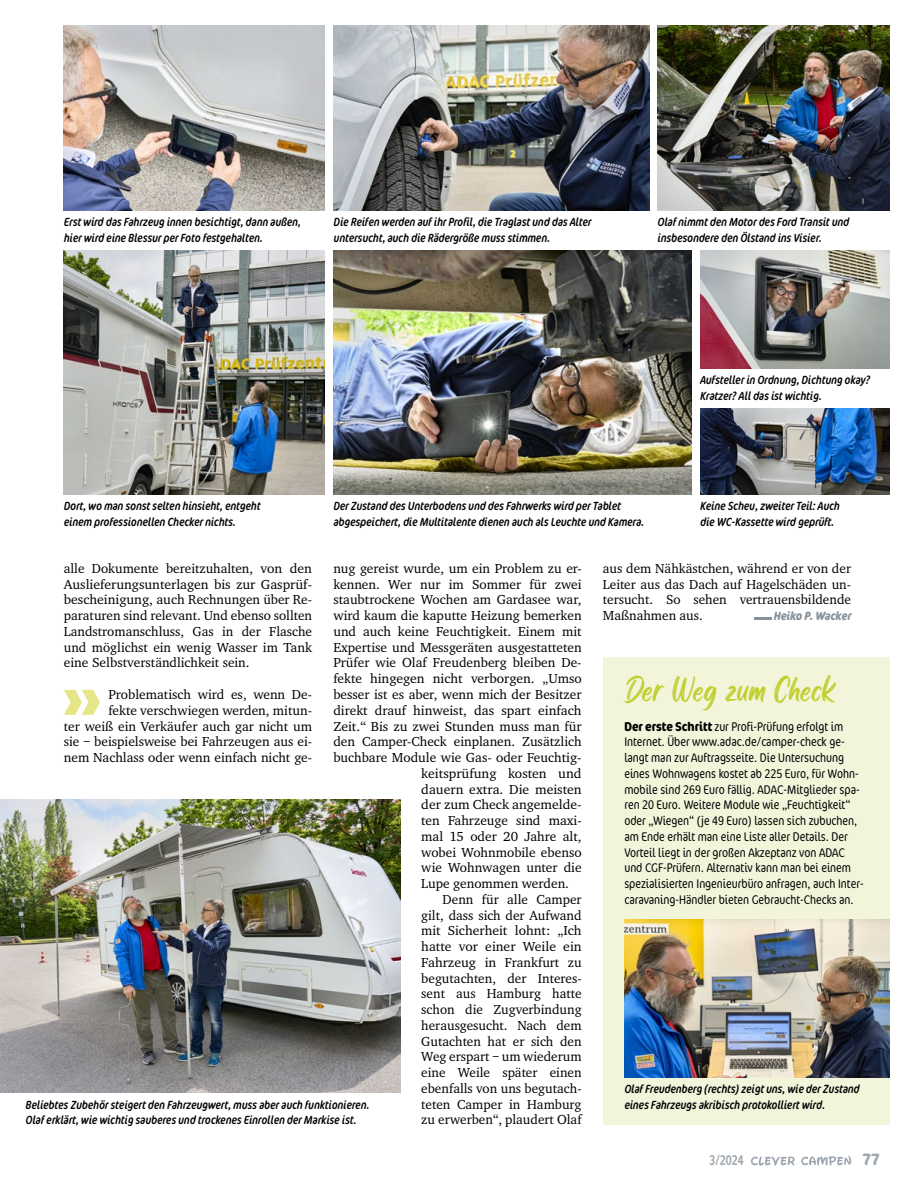
<style>
.page{position:relative;width:915px;height:1191px;background:#fff}
.page>*{position:absolute;margin:0;border:0;box-sizing:border-box;transform-origin:0 0}
.t1{font:31.5px "Black Bones";letter-spacing:.005em;color:#c0ce2e}
.t2{font:700 condensed 16.5px "Cocon Pro";color:#9ea7af}
.t3{font:condensed 14.25px "Cocon Pro";color:#9ea7af;scale:.85 1}
.t4{font:13.5px/15.8px "Charter EFOP";color:#000;text-align:justify}
.t5{font:300 condensed 12.75px/15.8px "Cocon Pro";color:#000}
.t6{font:italic condensed 12px/15.8px "Cocon Pro";color:#000;scale:.95 1}
.t7{font:italic 700 condensed 12px "Cocon Pro";color:#86919a}
.s1{font-weight:700}
</style>
<div class="page">
<hr style="left:753px;top:617px;width:18px;height:3px;background:#86919a">
<img style="left:0;top:799px;width:400px;height:294px">
<img style="left:64px;top:26px;width:261px;height:184px">
<img style="left:333px;top:26px;width:315px;height:184px">
<img style="left:657px;top:26px;width:232px;height:184px">
<img style="left:333px;top:251px;width:358px;height:243px">
<img style="left:700px;top:251px;width:189px;height:117px">
<img style="left:700px;top:408px;width:189px;height:86px">
<img style="left:64px;top:251px;width:261px;height:243px">
<div style="left:602px;top:657px;width:287px;height:467px;background:#f3f5db"></div>
<img style="left:624px;top:919px;width:265px;height:158px">
<svg style="left:64px;top:690px;width:36px;height:25px"></svg>
<svg style="left:751px;top:1155px;width:100px;height:10px"></svg>
<p class="t6" style="left:64px;top:214px;width:251px">Erst wird das Fahrzeug innen besichtigt, dann außen, hier wird eine Blessur per Foto festgehalten.</p>
<p class="t6" style="left:333px;top:214px;width:272px">Die Reifen werden auf ihr Profil, die Traglast und das Alter untersucht, auch die Rädergröße muss stimmen.</p>
<p class="t6" style="left:657px;top:214px;width:203px">Olaf nimmt den Motor des Ford Transit und insbesondere den Ölstand ins Visier.</p>
<p class="t6" style="left:64px;top:497px;width:208px">Dort, wo man sonst selten hinsieht, entgeht einem professionellen Checker nichts.</p>
<p class="t6" style="left:333px;top:497px;width:328px">Der Zustand des Unterbodens und des Fahrwerks wird per Tablet abgespeichert, die Multitalente dienen auch als Leuchte und Kamera.</p>
<p class="t6" style="left:699px;top:371px;width:180px">Aufsteller in Ordnung, Dichtung okay?<br>Kratzer? All das ist wichtig.</p>
<p class="t6" style="left:700px;top:497px;width:148px">Keine Scheu, zweiter Teil: Auch die WC-Kassette wird geprüft.</p>
<p class="t4" style="left:64px;top:560px;width:250px">alle Dokumente bereitzuhalten, von den Auslieferungsunterlagen bis zur Gasprüf&shy;bescheinigung, auch Rechnungen über Re&shy;paraturen sind relevant. Und ebenso sollten Landstromanschluss, Gas in der Flasche und möglichst ein wenig Wasser im Tank eine Selbstverständlichkeit sein.</p>
<p class="t4" style="left:64px;top:686px;width:250px;text-align:right">Problematisch wird es, wenn De-<br>fekte verschwiegen werden, mitun-<br>ter weiß ein Verkäufer auch gar nicht um sie – beispielsweise bei Fahrzeugen aus ei&shy;nem Nachlass oder wenn einfach nicht ge-</p>
<p class="t4" style="left:333px;top:560px;width:250px">nug gereist wurde, um ein Problem zu er-</p>
<p class="t4" style="left:333px;top:576px;width:250px">kennen. Wer nur im Sommer für zwei</p>
<p class="t4" style="left:333px;top:592px;width:250px">staubtrockene Wochen am Gardasee war,</p>
<p class="t4" style="left:333px;top:607px;width:250px">wird kaum die kaputte Heizung bemerken</p>
<p class="t4" style="left:333px;top:623px;width:250px">und auch keine Feuchtigkeit. Einem mit</p>
<p class="t4" style="left:333px;top:639px;width:250px">Expertise und Messgeräten ausgestatteten</p>
<p class="t4" style="left:333px;top:655px;width:250px">Prüfer wie Olaf Freudenberg bleiben De-</p>
<p class="t4" style="left:333px;top:670px;width:250px">fekte hingegen nicht verborgen. „Umso</p>
<p class="t4" style="left:333px;top:686px;width:250px">besser ist es aber, wenn mich der Besitzer</p>
<p class="t4" style="left:333px;top:702px;width:250px">direkt drauf hinweist, das spart einfach</p>
<p class="t4" style="left:333px;top:718px;width:250px">Zeit.“ Bis zu zwei Stunden muss man für</p>
<p class="t4" style="left:333px;top:733px;width:250px">den Camper-Check einplanen. Zusätzlich</p>
<p class="t4" style="left:333px;top:749px;width:250px">buchbare Module wie Gas- oder Feuchtig-</p>
<p class="t4" style="left:421px;top:765px;width:162px">keitsprüfung kosten und</p>
<p class="t4" style="left:421px;top:781px;width:162px">dauern extra. Die meisten</p>
<p class="t4" style="left:421px;top:796px;width:162px">der zum Check angemelde-</p>
<p class="t4" style="left:421px;top:812px;width:162px">ten Fahrzeuge sind maxi-</p>
<p class="t4" style="left:421px;top:828px;width:162px">mal 15 oder 20 Jahre alt,</p>
<p class="t4" style="left:421px;top:844px;width:162px">wobei Wohnmobile ebenso</p>
<p class="t4" style="left:421px;top:859px;width:162px">wie Wohnwagen unter die</p>
<p class="t4" style="left:421px;top:875px;width:149px">Lupe genommen werden.</p>
<p class="t4" style="left:442px;top:891px;width:140px">Denn für alle Camper</p>
<p class="t4" style="left:421px;top:907px;width:162px">gilt, dass sich der Aufwand</p>
<p class="t4" style="left:421px;top:922px;width:162px">mit Sicherheit lohnt: „Ich</p>
<p class="t4" style="left:421px;top:938px;width:162px">hatte vor einer Weile ein</p>
<p class="t4" style="left:421px;top:954px;width:162px">Fahrzeug in Frankfurt zu</p>
<p class="t4" style="left:421px;top:970px;width:162px">begutachten, der Interes-</p>
<p class="t4" style="left:421px;top:985px;width:162px">sent aus Hamburg hatte</p>
<p class="t4" style="left:421px;top:1001px;width:162px">schon die Zugverbindung</p>
<p class="t4" style="left:421px;top:1017px;width:162px">herausgesucht. Nach dem</p>
<p class="t4" style="left:421px;top:1033px;width:162px">Gutachten hat er sich den</p>
<p class="t4" style="left:421px;top:1048px;width:162px">Weg erspart – um wiederum</p>
<p class="t4" style="left:421px;top:1064px;width:162px">eine Weile später einen</p>
<p class="t4" style="left:421px;top:1080px;width:162px">ebenfalls von uns begutach-</p>
<p class="t4" style="left:421px;top:1096px;width:162px">teten Camper in Hamburg</p>
<p class="t4" style="left:421px;top:1111px;width:162px">zu erwerben“, plaudert Olaf</p>
<p class="t6" style="left:26px;top:1096px;width:363px">Beliebtes Zubehör steigert den Fahrzeugwert, muss aber auch funktionieren.<br>Olaf erklärt, wie wichtig sauberes und trockenes Einrollen der Markise ist.</p>
<p class="t4" style="left:602px;top:560px;width:249px">aus dem Nähkästchen, während er von der Leiter aus das Dach auf Hagelschäden un&shy;tersucht. So sehen vertrauensbildende Maßnahmen aus.</p>
<p class="t7" style="left:773px;top:607px;width:79px">Heiko P. Wacker</p>
<h1 class="t1" style="left:624px;top:667px;width:211px">Der Weg zum Check</h1>
<p class="t5" style="left:624px;top:718px;width:241px"><span class="s1">Der erste Schritt</span> zur Profi-Prüfung erfolgt im Internet. Über www.adac.de/camper-check ge&shy;langt man zur Auftragsseite. Die Untersuchung eines Wohnwagens kostet ab 225 Euro, für Wohn&shy;mobile sind 269 Euro fällig. ADAC-Mitglieder spa&shy;ren 20 Euro. Weitere Module wie „Feuchtigkeit“ oder „Wiegen“ (je 49 Euro) lassen sich zubuchen, am Ende erhält man eine Liste aller Details. Der Vorteil liegt in der großen Akzeptanz von ADAC und CGF-Prüfern. Alternativ kann man bei einem spezialisierten Ingenieurbüro anfragen, auch Inter&shy;caravaning-Händler bieten Gebraucht-Checks an.</p>
<p class="t6" style="left:624px;top:1080px;width:249px">Olaf Freudenberg (rechts) zeigt uns, wie der Zustand eines Fahrzeugs akribisch protokolliert wird.</p>
<p class="t3" style="left:709px;top:1150px;width:42px">3/2024</p>
<p class="t2" style="left:862px;top:1148px;width:19px">77</p>
</div>
